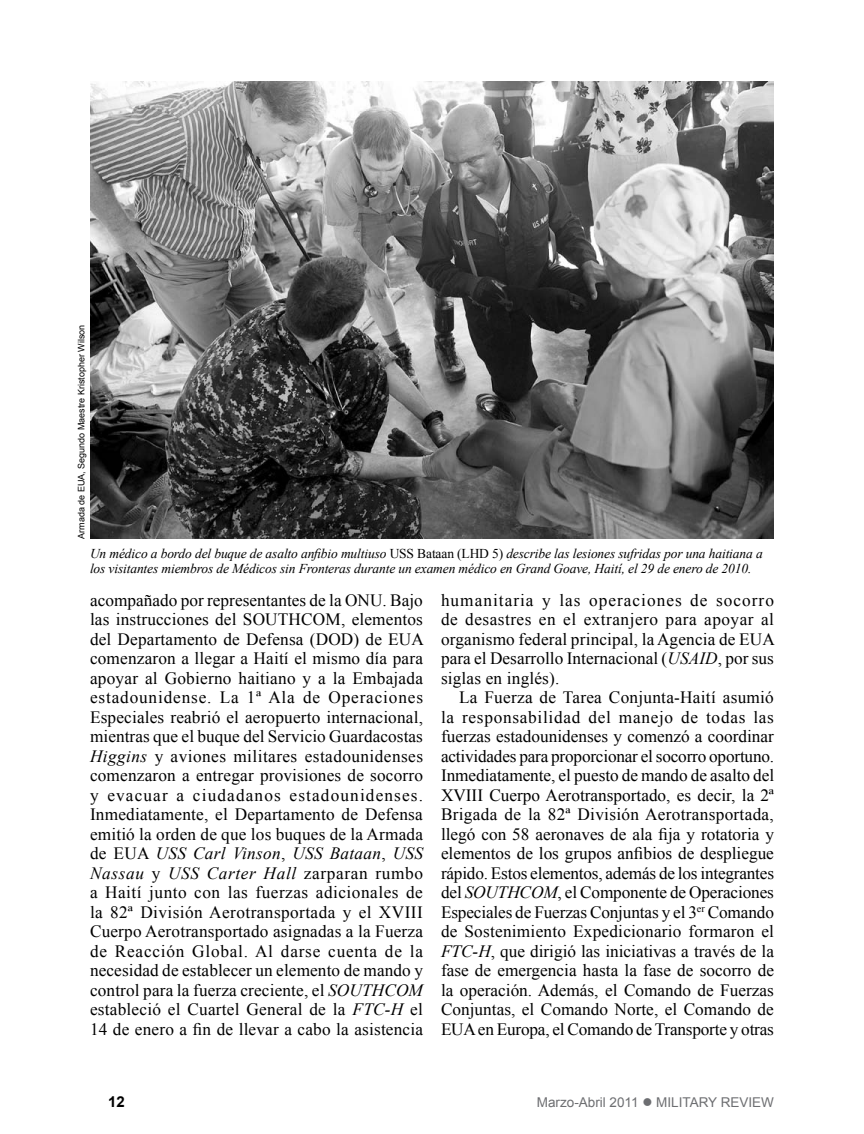
<style>
.page{position:relative;width:864px;height:1134px;background:#fff}
.page>*{position:absolute;margin:0;border:0;box-sizing:border-box;transform-origin:0 0}
.Body_Text{font:17.25px/19.5px "Times New Roman";letter-spacing:.005em;color:#000;text-align:justify}
.Left_Page_Number{font:700 15px "Arial";color:#000}
.Cutlines{font:italic 13.5px/14.2px "Times New Roman";letter-spacing:-.01em;color:#000}
.Left_Facing_Page_Foo{font:13.5px "Arial";color:#6d6e71}
.Photocredits{font:9px "Arial";color:#000}
.s1{font-style:normal}
.s2{font-style:italic}
</style>
<div class="page">
<img style="left:90px;top:81px;width:684px;height:458px">
<p class="Photocredits" style="left:75px;top:539px;width:216px;rotate:-90deg">Armada de EUA, Segundo Maestre Kristopher Wilson</p>
<p class="Cutlines" style="left:90px;top:546px;width:674px">Un médico a bordo del buque de asalto anfibio multiuso <span class="s1">USS Bataan (LHD 5)</span> describe las lesiones sufridas por una haitiana a los visitantes miembros de Médicos sin Fronteras durante un examen médico en Grand Goave, Haití, el 29 de enero de 2010.</p>
<p class="Body_Text" style="left:90px;top:590px;width:335px">acompañado por representantes de la ONU. Bajo las instrucciones del SOUTHCOM, elementos del Departamento de Defensa (DOD) de EUA comenzaron a llegar a Haití el mismo día para apoyar al Gobierno haitiano y a la Embajada estadounidense. La 1ª Ala de Operaciones Especiales reabrió el aeropuerto internacional, mientras que el buque del Servicio Guardacostas <span class="s2">Higgins</span> y aviones militares estadounidenses comenzaron a entregar provisiones de socorro y evacuar a ciudadanos estadounidenses.<br>Inmediatamente, el Departamento de Defensa emitió la orden de que los buques de la Armada de EUA <span class="s2">USS Carl Vinson</span>, <span class="s2">USS Bataan</span>, <span class="s2">USS Nassau</span> y <span class="s2">USS Carter Hall</span> zarparan rumbo a Haití junto con las fuerzas adicionales de la 82ª División Aerotransportada y el XVIII Cuerpo Aerotransportado asignadas a la Fuerza de Reacción Global. Al darse cuenta de la necesidad de establecer un elemento de mando y control para la fuerza creciente, el <span class="s2">SOUTHCOM </span>estableció el Cuartel General de la <span class="s2">FTC-H</span> el 14 de enero a fin de llevar a cabo la asistencia</p>
<p class="Body_Text" style="left:441px;top:590px;width:335px">humanitaria y las operaciones de socorro de desastres en el extranjero para apoyar al organismo federal principal, la Agencia de EUA para el Desarrollo Internacional (<span class="s2">USAID</span>, por sus siglas en inglés).</p>
<p class="Body_Text" style="left:441px;top:688px;width:335px;text-indent:18px">La Fuerza de Tarea Conjunta-Haití asumió la responsabilidad del manejo de todas las fuerzas estadounidenses y comenzó a coordinar actividades para proporcionar el socorro oportuno.<br>Inmediatamente, el puesto de mando de asalto del XVIII Cuerpo Aerotransportado, es decir, la 2ª Brigada de la 82ª División Aerotransportada, llegó con 58 aeronaves de ala fija y rotatoria y elementos de los grupos anfibios de despliegue rápido. Estos elementos, además de los integrantes del <span class="s2">SOUTHCOM</span>, el Componente de Operaciones Especiales de Fuerzas Conjuntas y el 3<sup>er</sup> Comando de Sostenimiento Expedicionario formaron el <span class="s2">FTC-H</span>, que dirigió las iniciativas a través de la fase de emergencia hasta la fase de socorro de la operación. Además, el Comando de Fuerzas Conjuntas, el Comando Norte, el Comando de EUA en Europa, el Comando de Transporte y otras</p>
<p class="Left_Page_Number" style="left:108px;top:1092px;width:18px">12</p>
<p class="Left_Facing_Page_Foo" style="left:537px;top:1093px;width:239px">Marzo-Abril 2011 ● MILITARY REVIEW</p>
</div>
